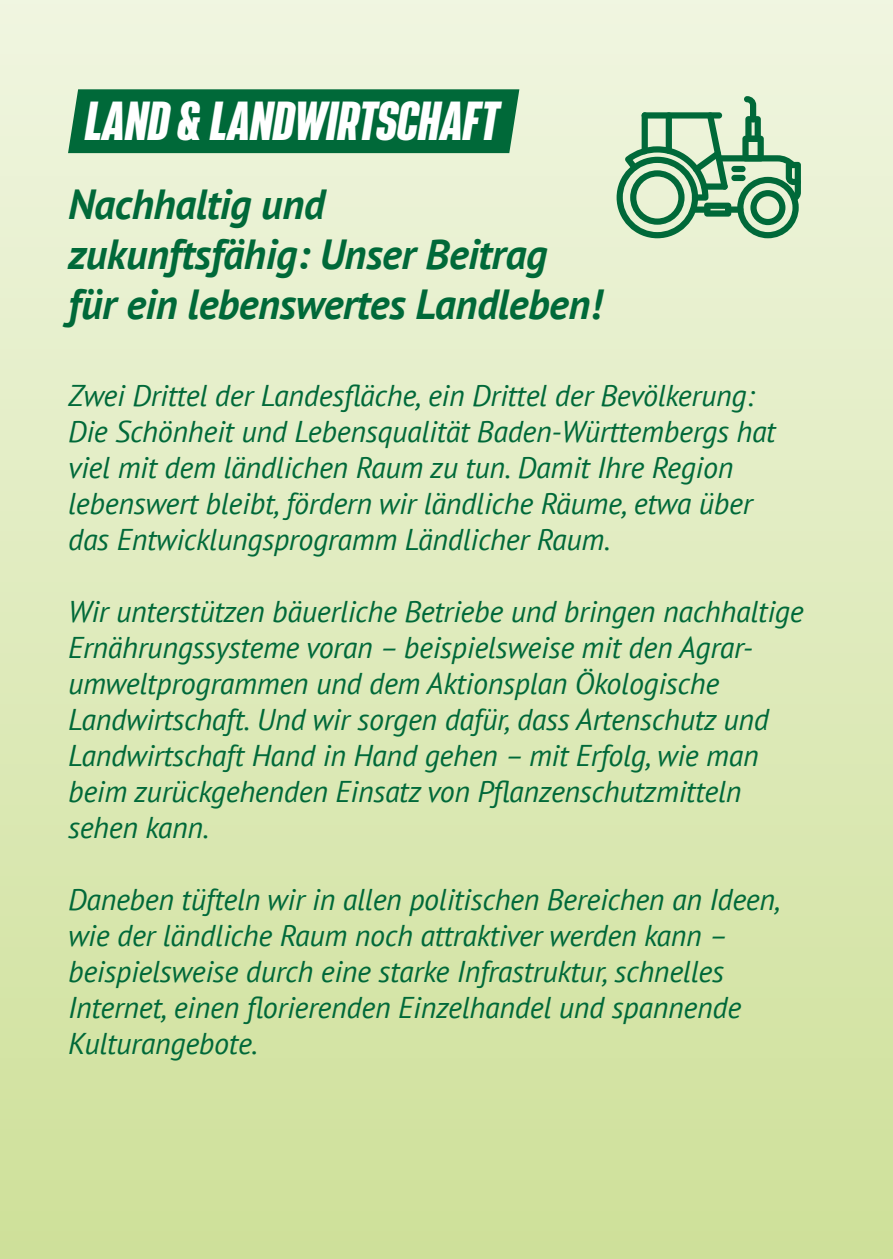
<style>
.page{position:relative;width:893px;height:1259px;background:#fff}
.page>*{position:absolute;margin:0;border:0;box-sizing:border-box;transform-origin:0 0}
.t1{font:italic 700 48px "Bereit";letter-spacing:-.01em;color:#fff}
.t2{font:italic 700 42px/50.4px "PT Sans";letter-spacing:-.01em;color:#006939}
.t3{font:italic 30px/36px "PT Sans";letter-spacing:-.01em;color:#006939}
</style>
<div class="page">
<div style="left:0;top:0;width:893px;height:1259px;background:linear-gradient(to bottom,#f0f5e0,#cee099)"></div>
<div style="left:68px;top:89px;width:451px;height:64px;background:#006939"></div>
<svg style="left:617px;top:96px;width:184px;height:142px;background:#9fc6a3"></svg>
<h1 class="t1" style="left:85px;top:93px;width:415px">LAND &amp; LANDWIRTSCHAFT</h1>
<h2 class="t2" style="left:68px;top:178px;width:535px">Nachhaltig und<br>zukunftsfähig: Unser Beitrag für ein lebenswertes Landleben!</h2>
<p class="t3" style="left:68px;top:377px;width:709px">Zwei Drittel der Landesfläche, ein Drittel der Bevölkerung:<br>Die Schönheit und Lebensqualität Baden-Württembergs hat viel mit dem ländlichen Raum zu tun. Damit Ihre Region lebenswert bleibt, fördern wir ländliche Räume, etwa über das Entwicklungsprogramm Ländlicher Raum.</p>
<p class="t3" style="left:68px;top:593px;width:737px">Wir unterstützen bäuerliche Betriebe und bringen nachhaltige Ernährungssysteme voran – beispielsweise mit den Agrar&shy;umweltprogrammen und dem Aktionsplan Ökologische Landwirtschaft. Und wir sorgen dafür, dass Artenschutz und Landwirtschaft Hand in Hand gehen – mit Erfolg, wie man beim zurückgehenden Einsatz von Pflanzenschutzmitteln sehen kann.</p>
<p class="t3" style="left:68px;top:881px;width:714px">Daneben tüfteln wir in allen politischen Bereichen an Ideen, wie der ländliche Raum noch attraktiver werden kann – beispielsweise durch eine starke Infrastruktur, schnelles Internet, einen florierenden Einzelhandel und spannende Kulturangebote.</p>
</div>
